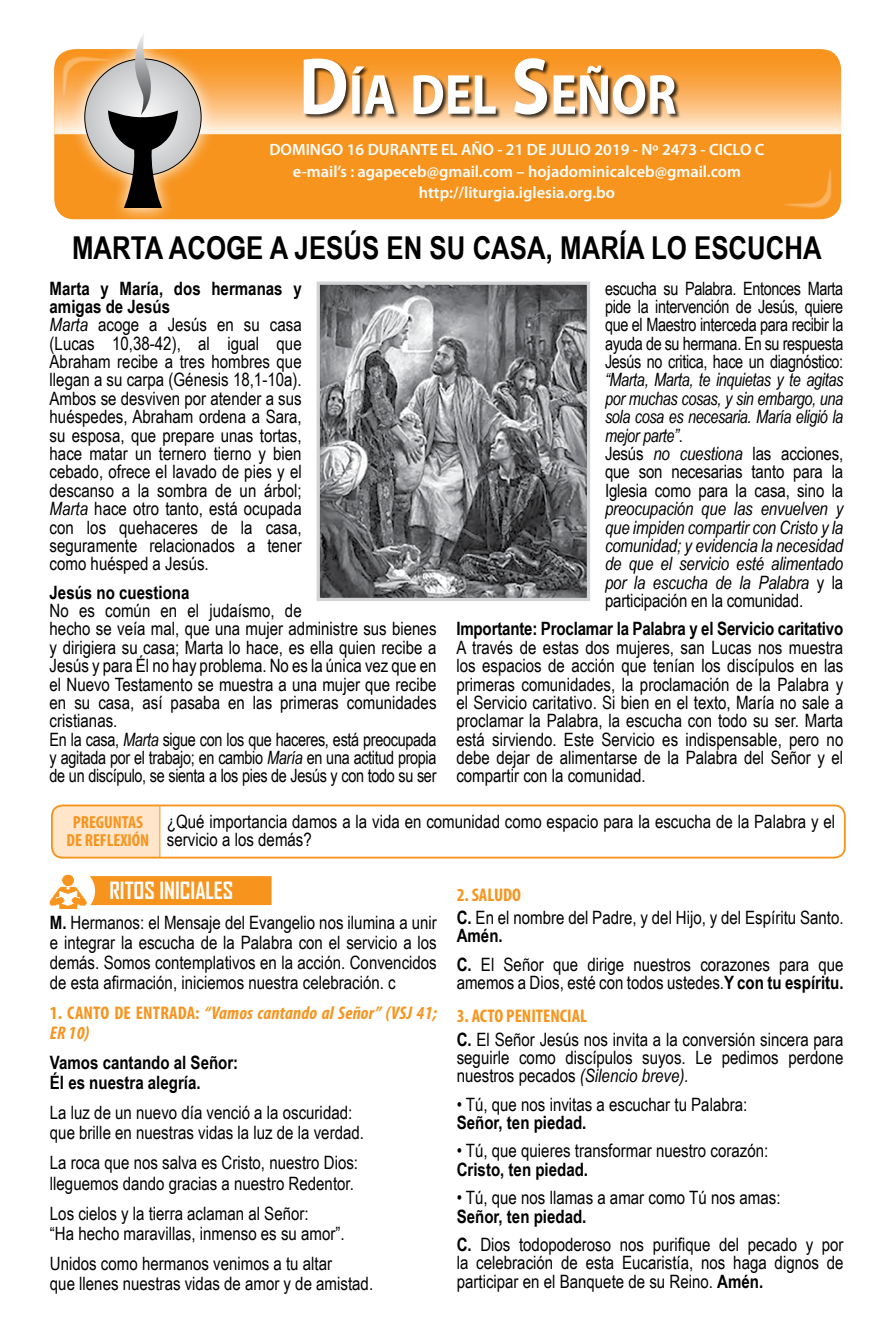
<style>
.page{position:relative;width:893px;height:1340px;background:#fff}
.page>*{position:absolute;margin:0;border:0;box-sizing:border-box;transform-origin:0 0}
.t1{font:700 31.5px "Arial Narrow";color:#000}
.t2{font:700 22.75px "Agency FB";color:#fff}
.t3{font:18.38px/18.4px "Arial Narrow";color:#000}
.t4{font:italic 18.38px/18.4px "Arial Narrow";letter-spacing:-.02em;color:#000;scale:.96 1}
.t5{font:italic 18.38px/18.4px "Arial Narrow";letter-spacing:-.02em;color:#000;text-align:justify}
.t6{font:18.38px/18.4px "Arial Narrow";color:#000;text-align:justify;scale:.96 1}
.t7{font:700 18.38px/20.1px "Arial Narrow";color:#000}
.t8{font:italic 700 condensed 18.38px/20.1px "Myriad Pro";letter-spacing:.01em;color:#f7941e}
.t9{font:700 condensed 18.38px "Myriad Pro";color:#f7941e}
.t10{font:700 condensed 17.5px/17.5px "Myriad Pro";color:#f7941e;text-align:center}
.t11{font:600 16.45px/21.3px "Myriad Pro";color:#fff;text-align:center}
.s1{font-weight:700}
.s2{font-style:italic}
.s3{font-style:normal}
</style>
<div class="page">
<img style="left:50px;top:874px;width:37px;height:34px">
<div style="left:90px;top:876px;width:182px;height:29px;background:#f7941e"></div>
<div style="left:54px;top:49px;width:787px;height:170px;background:#f7941e;border-radius:20px"></div>
<svg style="left:54px;top:49px;width:787px;height:85px"></svg>
<svg style="left:62px;top:56px;width:1px;height:41px"></svg>
<svg style="left:785px;top:169px;width:46px;height:40px"></svg>
<div style="left:303px;top:58px;width:378px;height:62px;background:#000;opacity:.75"></div>
<svg style="left:304px;top:58px;width:372px;height:56px"></svg>
<div style="left:52px;top:805px;width:793px;height:52px;background:#ffe6ca;border-radius:11px"></div>
<div style="left:159px;top:807px;width:686px;height:50px;background:#fff"></div>
<div style="left:51px;top:804px;width:795px;height:54px;border:2px solid #f7941e;border-radius:11px"></div>
<svg style="left:71px;top:49px;width:145px;height:171px"></svg>
<svg style="left:85px;top:59px;width:116px;height:116px"></svg>
<svg style="left:63px;top:33px;width:115px;height:175px"></svg>
<img style="left:321px;top:285px;width:265px;height:312px">
<div style="left:317px;top:281px;width:273px;height:320px;border:3px solid #d1d3d4"></div>
<p class="t11" style="left:269px;top:139px;width:497px">DOMINGO 16 DURANTE EL AÑO - 21 DE JULIO 2019 - Nº 2473 - CICLO C e-mail’s : agapeceb@gmail.com – hojadominicalceb@gmail.com http://liturgia.iglesia.org.bo</p>
<h1 class="t1" style="left:72px;top:224px;width:751px">MARTA ACOGE A JESÚS EN SU CASA, MARÍA LO ESCUCHA</h1>
<p class="t3" style="left:50px;top:278px;width:254px"><span class="s1">Marta y María, dos hermanas y amigas de Jesús<br></span><span class="s2">Marta</span> acoge a Jesús en su casa (Lucas 10,38-42), al igual que<br>Abraham recibe a tres hombres que llegan a su carpa (Génesis 18,1-10a).<br>Ambos se desviven por atender a sus huéspedes, Abraham ordena a Sara, su esposa, que prepare unas tortas, hace matar un ternero tierno y bien cebado, ofrece el lavado de pies y el descanso a la sombra de un árbol;<br><span class="s2">Marta</span> hace otro tanto, está ocupada con los quehaceres de la casa, seguramente relacionados a tener como huésped a Jesús.</p>
<p class="t7" style="left:50px;top:581px;width:141px">Jesús no cuestiona</p>
<p class="t3" style="left:50px;top:600px;width:388px">No es común en el judaísmo, de<br>hecho se veía mal, que una mujer administre sus bienes y dirigiera su casa; Marta lo hace, es ella quien recibe a Jesús y para Él no hay problema. No es la única vez que en el Nuevo Testamento se muestra a una mujer que recibe en su casa, así pasaba en las primeras comunidades cristianas.<br>En la casa, <span class="s2">Marta</span> sigue con los que haceres, está preocupada y agitada por el trabajo; en cambio <span class="s2">María</span> en una actitud propia de un discípulo, se sienta a los pies de Jesús y con todo su ser</p>
<p class="t6" style="left:605px;top:278px;width:250px">escucha su Palabra. Entonces Marta pide la intervención de Jesús, quiere que el Maestro interceda para recibir la ayuda de su hermana. En su respuesta Jesús no critica, hace un diagnóstico:</p>
<p class="t4" style="left:605px;top:370px;width:250px">“Marta, Marta, te inquietas y te agitas por muchas cosas, y sin embargo, una sola cosa es necesaria. María eligió la mejor parte”<span class="s3">.<br>Jesús</span> no cuestiona <span class="s3">las acciones, que son necesarias tanto para la<br>Iglesia como para la casa, sino la</span></p>
<p class="t5" style="left:605px;top:499px;width:240px">preocupación que las envuelven y que impiden compartir con Cristo y la comunidad; y evidencia la necesidad de que el servicio esté alimentado por la escucha de la Palabra <span class="s3">y la participación en la comunidad.</span></p>
<p class="t7" style="left:456px;top:618px;width:388px">Importante: Proclamar la Palabra y el Servicio caritativo</p>
<p class="t3" style="left:456px;top:637px;width:388px;text-align:justify">A través de estas dos mujeres, san Lucas nos muestra los espacios de acción que tenían los discípulos en las primeras comunidades, la proclamación de la Palabra y el Servicio caritativo. Si bien en el texto, María no sale a proclamar la Palabra, la escucha con todo su ser. Marta está sirviendo. Este Servicio es indispensable, pero no debe dejar de alimentarse de la Palabra del Señor y el compartir con la comunidad.</p>
<p class="t10" style="left:67px;top:813px;width:84px">PREGUNTAS<br>DE REFLEXIÓN</p>
<p class="t3" style="left:167px;top:811px;width:670px">¿Qué importancia damos a la vida en comunidad como espacio para la escucha de la Palabra y el servicio a los demás?</p>
<p class="t2" style="left:109px;top:876px;width:125px">RITOS INICIALES</p>
<p class="t3" style="left:50px;top:911px;width:388px;line-height:20.1px;text-align:justify"><span class="s1">M.</span> Hermanos: el Mensaje del Evangelio nos ilumina a unir e integrar la escucha de la Palabra con el servicio a los demás. Somos contemplativos en la acción. Convencidos de esta afirmación, iniciemos nuestra celebración. c</p>
<p class="t8" style="left:50px;top:1002px;width:388px"><span class="s3">1. CANTO DE ENTRADA:</span> “Vamos cantando al Señor” (VSJ 41;<br>ER 10)</p>
<p class="t7" style="left:50px;top:1051px;width:190px">Vamos cantando al Señor:<br>Él es nuestra alegría.</p>
<p class="t3" style="left:50px;top:1102px;width:316px;line-height:20.1px">La luz de un nuevo día venció a la oscuridad: que brille en nuestras vidas la luz de la verdad.</p>
<p class="t3" style="left:50px;top:1152px;width:310px;line-height:20.1px">La roca que nos salva es Cristo, nuestro Dios: lleguemos dando gracias a nuestro Redentor.</p>
<p class="t3" style="left:50px;top:1202px;width:296px;line-height:20.1px">Los cielos y la tierra aclaman al Señor:<br>“Ha hecho maravillas, inmenso es su amor”.</p>
<p class="t3" style="left:50px;top:1252px;width:325px;line-height:20.1px">Unidos como hermanos venimos a tu altar<br>que llenes nuestras vidas de amor y de amistad.</p>
<p class="t9" style="left:457px;top:883px;width:66px">2. SALUDO</p>
<p class="t3" style="left:457px;top:907px;width:388px"><span class="s1">C.</span> En el nombre del Padre, y del Hijo, y del Espíritu Santo.<br><span class="s1">Amén.</span></p>
<p class="t3" style="left:457px;top:954px;width:388px"><span class="s1">C.</span> El Señor que dirige nuestros corazones para que amemos a Dios, esté con todos ustedes.<span class="s1">Y con tu espíritu.</span></p>
<p class="t9" style="left:457px;top:1004px;width:132px">3. ACTO PENITENCIAL</p>
<p class="t3" style="left:457px;top:1029px;width:388px;text-align:justify"><span class="s1">C.</span> El Señor Jesús nos invita a la conversión sincera para seguirle como discípulos suyos. Le pedimos perdone nuestros pecados <span class="s2">(Silencio breve).</span></p>
<p class="t3" style="left:457px;top:1094px;width:292px">• Tú, que nos invitas a escuchar tu Palabra:</p>
<p class="t7" style="left:457px;top:1111px;width:131px">Señor, ten piedad.</p>
<p class="t3" style="left:457px;top:1141px;width:313px">• Tú, que quieres transformar nuestro corazón:</p>
<p class="t7" style="left:457px;top:1158px;width:133px">Cristo, ten piedad.</p>
<p class="t3" style="left:457px;top:1187px;width:325px">• Tú, que nos llamas a amar como Tú nos amas:</p>
<p class="t3" style="left:457px;top:1201px;width:388px;line-height:28.3px"><span class="s1">Señor, ten piedad.<br>C.</span> Dios todopoderoso nos purifique del pecado y por</p>
<p class="t3" style="left:457px;top:1252px;width:388px">la celebración de esta Eucaristía, nos haga dignos de participar en el Banquete de su Reino. <span class="s1">Amén.</span></p>
</div>
